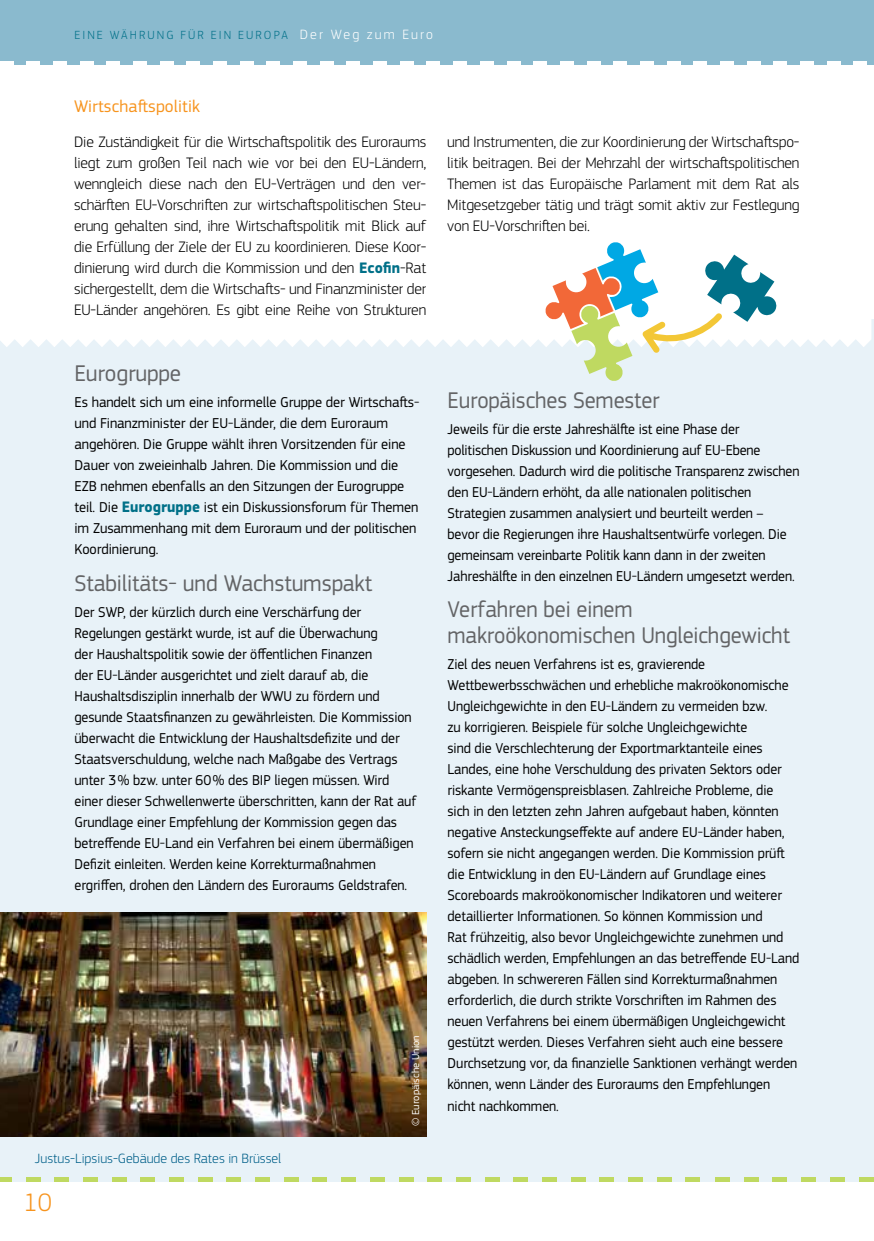
<style>
.page{position:relative;width:874px;height:1241px;background:#fff}
.page>*{position:absolute;margin:0;border:0;box-sizing:border-box;transform-origin:0 0}
.t1{font:300 26.25px "EC Square Sans Pro";color:#f7941e}
.t2{font:23.62px/26.2px "EC Square Sans Pro";letter-spacing:-.005em;color:#636466;scale:.95 1}
.t3{font:23.62px "EC Square Sans Pro";letter-spacing:-.005em;color:#636466}
.t4{font:17.5px "EC Square Sans Pro";letter-spacing:.01em;color:#f7941e}
.t5{font:300 15.75px/21px "EC Square Sans Pro";letter-spacing:-.01em;color:#000;text-align:justify}
.t6{font:14.88px/21px "EC Square Sans Pro";letter-spacing:-.005em;color:#000;scale:.95 1}
.t7{font:14.88px/21px "EC Square Sans Pro";letter-spacing:-.005em;color:#000}
.t8{font:300 14px "EC Square Sans Pro";color:#005f89}
.t9{font:300 12.25px "EC Square Sans Pro";letter-spacing:.17em;color:#007088}
.t10{font:10.5px "EC Square Sans Pro";color:#fff}
.s1{font-size:14px;color:#fff}
.s2{font-weight:700;color:#007088}
.s3{font-weight:700;font-size:15.75px;color:#007088}
</style>
<div class="page">
<div style="left:0;top:318px;width:873px;height:863px;background:#e8f2f8"></div>
<img style="left:0;top:912px;width:426px;height:223px">
<div style="left:800px;top:1176px;width:15px;height:5px;background:#bfd961"></div>
<div style="left:715px;top:1176px;width:14px;height:5px;background:#bfd961"></div>
<div style="left:743px;top:1176px;width:14px;height:5px;background:#bfd961"></div>
<div style="left:829px;top:1176px;width:14px;height:5px;background:#bfd961"></div>
<div style="left:772px;top:1176px;width:14px;height:5px;background:#bfd961"></div>
<div style="left:198px;top:1176px;width:14px;height:5px;background:#bfd961"></div>
<div style="left:169px;top:1176px;width:14px;height:5px;background:#bfd961"></div>
<div style="left:226px;top:1176px;width:15px;height:5px;background:#bfd961"></div>
<div style="left:284px;top:1176px;width:14px;height:5px;background:#bfd961"></div>
<div style="left:255px;top:1176px;width:14px;height:5px;background:#bfd961"></div>
<div style="left:83px;top:1176px;width:14px;height:5px;background:#bfd961"></div>
<div style="left:26px;top:1176px;width:14px;height:5px;background:#bfd961"></div>
<div style="left:55px;top:1176px;width:14px;height:5px;background:#bfd961"></div>
<div style="left:112px;top:1176px;width:14px;height:5px;background:#bfd961"></div>
<div style="left:0;top:1176px;width:12px;height:5px;background:#bfd961"></div>
<div style="left:140px;top:1176px;width:15px;height:5px;background:#bfd961"></div>
<div style="left:312px;top:1176px;width:15px;height:5px;background:#bfd961"></div>
<div style="left:341px;top:1176px;width:15px;height:5px;background:#bfd961"></div>
<div style="left:542px;top:1176px;width:14px;height:5px;background:#bfd961"></div>
<div style="left:570px;top:1176px;width:15px;height:5px;background:#bfd961"></div>
<div style="left:656px;top:1176px;width:15px;height:5px;background:#bfd961"></div>
<div style="left:599px;top:1176px;width:14px;height:5px;background:#bfd961"></div>
<div style="left:513px;top:1176px;width:15px;height:5px;background:#bfd961"></div>
<div style="left:628px;top:1176px;width:14px;height:5px;background:#bfd961"></div>
<div style="left:370px;top:1176px;width:14px;height:5px;background:#bfd961"></div>
<div style="left:427px;top:1176px;width:15px;height:5px;background:#bfd961"></div>
<div style="left:485px;top:1176px;width:14px;height:5px;background:#bfd961"></div>
<div style="left:456px;top:1176px;width:14px;height:5px;background:#bfd961"></div>
<div style="left:399px;top:1176px;width:14px;height:5px;background:#bfd961"></div>
<div style="left:685px;top:1176px;width:14px;height:5px;background:#bfd961"></div>
<div style="left:859px;top:1176px;width:14px;height:5px;background:#bfd961"></div>
<div style="left:0;top:0;width:873px;height:65px;background:#8abace"></div>
<hr style="left:720px;top:61px;width:13px;height:4px;background:#fff">
<hr style="left:746px;top:61px;width:13px;height:4px;background:#fff">
<hr style="left:773px;top:61px;width:13px;height:4px;background:#fff">
<hr style="left:799px;top:61px;width:14px;height:4px;background:#fff">
<hr style="left:826px;top:61px;width:13px;height:4px;background:#fff">
<hr style="left:853px;top:61px;width:13px;height:4px;background:#fff">
<hr style="left:560px;top:61px;width:13px;height:4px;background:#fff">
<hr style="left:586px;top:61px;width:14px;height:4px;background:#fff">
<hr style="left:693px;top:61px;width:13px;height:4px;background:#fff">
<hr style="left:666px;top:61px;width:14px;height:4px;background:#fff">
<hr style="left:613px;top:61px;width:13px;height:4px;background:#fff">
<hr style="left:533px;top:61px;width:13px;height:4px;background:#fff">
<hr style="left:426px;top:61px;width:14px;height:4px;background:#fff">
<hr style="left:80px;top:61px;width:13px;height:4px;background:#fff">
<hr style="left:27px;top:61px;width:13px;height:4px;background:#fff">
<hr style="left:107px;top:61px;width:13px;height:4px;background:#fff">
<hr style="left:53px;top:61px;width:14px;height:4px;background:#fff">
<hr style="left:133px;top:61px;width:14px;height:4px;background:#fff">
<hr style="left:160px;top:61px;width:13px;height:4px;background:#fff">
<hr style="left:187px;top:61px;width:13px;height:4px;background:#fff">
<hr style="left:0;top:61px;width:13px;height:4px;background:#fff">
<hr style="left:320px;top:61px;width:13px;height:4px;background:#fff">
<hr style="left:400px;top:61px;width:13px;height:4px;background:#fff">
<hr style="left:480px;top:61px;width:13px;height:4px;background:#fff">
<hr style="left:373px;top:61px;width:13px;height:4px;background:#fff">
<hr style="left:453px;top:61px;width:13px;height:4px;background:#fff">
<hr style="left:213px;top:61px;width:14px;height:4px;background:#fff">
<hr style="left:346px;top:61px;width:14px;height:4px;background:#fff">
<hr style="left:240px;top:61px;width:13px;height:4px;background:#fff">
<hr style="left:266px;top:61px;width:14px;height:4px;background:#fff">
<hr style="left:506px;top:61px;width:14px;height:4px;background:#fff">
<hr style="left:293px;top:61px;width:13px;height:4px;background:#fff">
<hr style="left:640px;top:61px;width:13px;height:4px;background:#fff">
<svg style="left:0;top:242px;width:871px;height:139px"></svg>
<p class="t9" style="left:74px;top:27px;width:360px">EINE WÄHRUNG FÜR EIN EUROPA <span class="s1">Der Weg zum Euro</span></p>
<p class="t4" style="left:74px;top:96px;width:127px">Wirtschaftspolitik</p>
<p class="t5" style="left:74px;top:131px;width:354px">Die Zuständigkeit für die Wirtschaftspolitik des Euroraums liegt zum großen Teil nach wie vor bei den EU-Ländern, wenngleich diese nach den EU-Verträgen und den ver&shy;schärften EU-Vorschriften zur wirtschaftspolitischen Steu&shy;erung gehalten sind, ihre Wirtschaftspolitik mit Blick auf die Erfüllung der Ziele der EU zu koordinieren. Diese Koor&shy;dinierung wird durch die Kommission und den <span class="s2">Ecofin</span>-Rat sichergestellt, dem die Wirtschafts- und Finanzminister der EU-Länder angehören. Es gibt eine Reihe von Strukturen</p>
<p class="t5" style="left:447px;top:131px;width:353px">und Instrumenten, die zur Koordinierung der Wirtschaftspo&shy;litik beitragen. Bei der Mehrzahl der wirtschaftspolitischen Themen ist das Europäische Parlament mit dem Rat als Mitgesetzgeber tätig und trägt somit aktiv zur Festlegung von EU-Vorschriften bei.</p>
<h2 class="t3" style="left:74px;top:360px;width:108px">Eurogruppe</h2>
<p class="t7" style="left:74px;top:392px;width:346px">Es handelt sich um eine informelle Gruppe der Wirtschafts&shy;und Finanzminister der EU-Länder, die dem Euroraum angehören. Die Gruppe wählt ihren Vorsitzenden für eine Dauer von zweieinhalb Jahren. Die Kommission und die EZB nehmen ebenfalls an den Sitzungen der Eurogruppe teil. Die <span class="s3">Eurogruppe</span> ist ein Diskussionsforum für Themen im Zusammenhang mit dem Euroraum und der politischen Koordinierung.</p>
<h2 class="t3" style="left:74px;top:569px;width:299px">Stabilitäts- und Wachstumspakt</h2>
<p class="t6" style="left:74px;top:601px;width:361px">Der SWP, der kürzlich durch eine Verschärfung der Regelungen gestärkt wurde, ist auf die Überwachung<br>der Haushaltspolitik sowie der öffentlichen Finanzen<br>der EU-Länder ausgerichtet und zielt darauf ab, die Haushaltsdisziplin innerhalb der WWU zu fördern und gesunde Staatsfinanzen zu gewährleisten. Die Kommission überwacht die Entwicklung der Haushaltsdefizite und der Staatsverschuldung, welche nach Maßgabe des Vertrags unter 3% bzw. unter 60% des BIP liegen müssen. Wird einer dieser Schwellenwerte überschritten, kann der Rat auf Grundlage einer Empfehlung der Kommission gegen das betreffende EU-Land ein Verfahren bei einem übermäßigen Defizit einleiten. Werden keine Korrekturmaßnahmen ergriffen, drohen den Ländern des Euroraums Geldstrafen.</p>
<p class="t8" style="left:35px;top:1149px;width:248px">Justus-Lipsius-Gebäude des Rates in Brüssel</p>
<h1 class="t1" style="left:24px;top:1186px;width:30px">10</h1>
<p class="t10" style="left:409px;top:1125px;width:92px;rotate:-90deg">© Europäische Union</p>
<h2 class="t2" style="left:447px;top:387px;width:225px">Europäisches Semester</h2>
<p class="t6" style="left:447px;top:418px;width:372px">Jeweils für die erste Jahreshälfte ist eine Phase der politischen Diskussion und Koordinierung auf EU-Ebene vorgesehen. Dadurch wird die politische Transparenz zwischen den EU-Ländern erhöht, da alle nationalen politischen Strategien zusammen analysiert und beurteilt werden –<br>bevor die Regierungen ihre Haushaltsentwürfe vorlegen. Die gemeinsam vereinbarte Politik kann dann in der zweiten Jahreshälfte in den einzelnen EU-Ländern umgesetzt werden.</p>
<h2 class="t2" style="left:447px;top:596px;width:362px">Verfahren bei einem makroökonomischen Ungleichgewicht</h2>
<p class="t6" style="left:447px;top:653px;width:372px">Ziel des neuen Verfahrens ist es, gravierende Wettbewerbsschwächen und erhebliche makroökonomische Ungleichgewichte in den EU-Ländern zu vermeiden bzw.<br>zu korrigieren. Beispiele für solche Ungleichgewichte<br>sind die Verschlechterung der Exportmarktanteile eines Landes, eine hohe Verschuldung des privaten Sektors oder riskante Vermögenspreisblasen. Zahlreiche Probleme, die sich in den letzten zehn Jahren aufgebaut haben, könnten negative Ansteckungseffekte auf andere EU-Länder haben, sofern sie nicht angegangen werden. Die Kommission prüft die Entwicklung in den EU-Ländern auf Grundlage eines Scoreboards makroökonomischer Indikatoren und weiterer detaillierter Informationen. So können Kommission und<br>Rat frühzeitig, also bevor Ungleichgewichte zunehmen und schädlich werden, Empfehlungen an das betreffende EU-Land abgeben. In schwereren Fällen sind Korrekturmaßnahmen erforderlich, die durch strikte Vorschriften im Rahmen des neuen Verfahrens bei einem übermäßigen Ungleichgewicht gestützt werden. Dieses Verfahren sieht auch eine bessere Durchsetzung vor, da finanzielle Sanktionen verhängt werden können, wenn Länder des Euroraums den Empfehlungen nicht nachkommen.</p>
</div>
